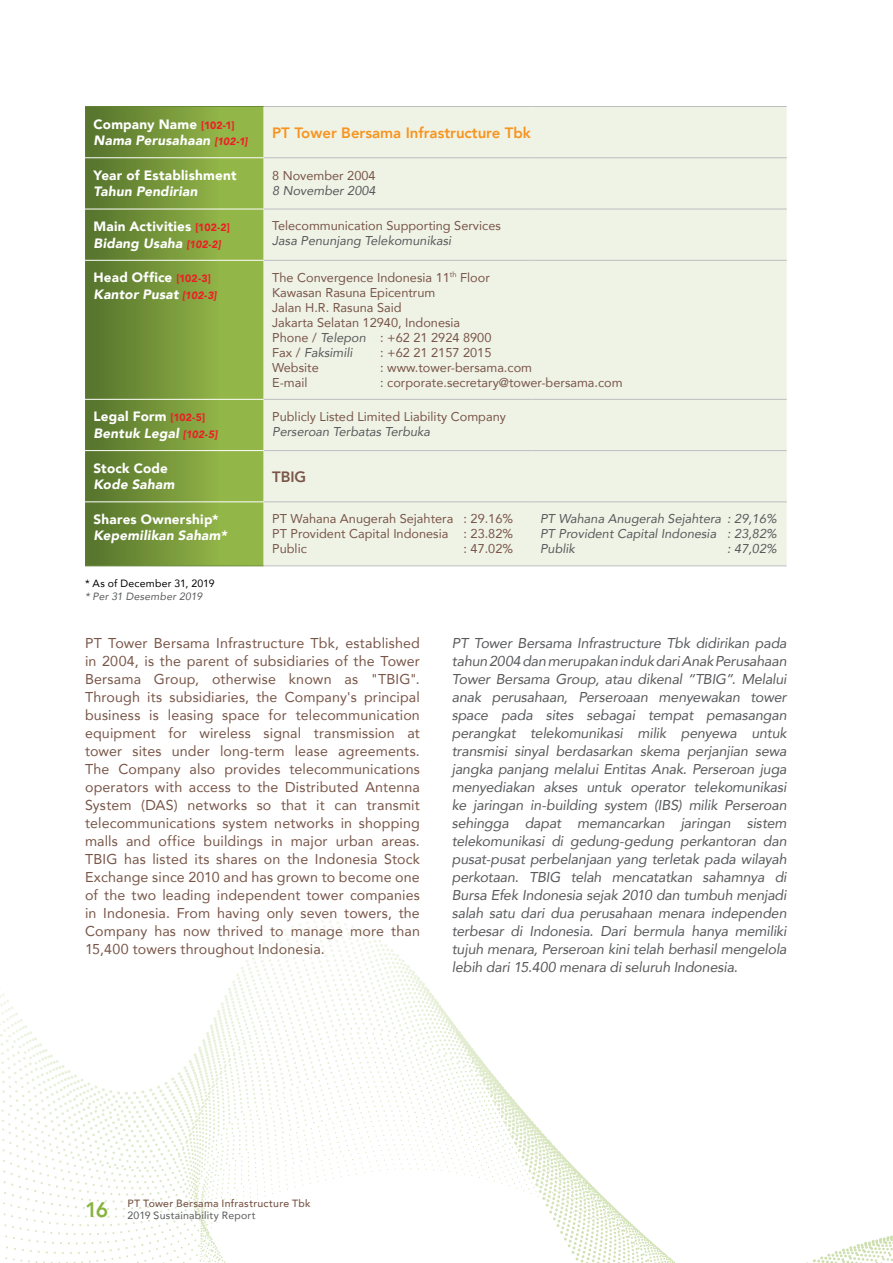
<style>
.page{position:relative;width:893px;height:1263px;background:#fff}
.page>*{position:absolute;margin:0;border:0;box-sizing:border-box;transform-origin:0 0}
.t1{font:800 21px "Avenir";color:#89b33f}
.t2{font:800 15px "Avenir";color:#f7941e}
.t3{font:800 15px "Avenir";color:#785548}
.t4{font:italic 14.25px/18px "Avenir";letter-spacing:-.01em;color:#58595b;text-align:justify}
.t5{font:14.25px/18px "Avenir";letter-spacing:.01em;color:#785548;text-align:justify}
.t6{font:italic 900 13.5px/16.5px "Avenir";letter-spacing:.02em;color:#fff}
.t7{font:900 13.5px/16.5px "Avenir";letter-spacing:.02em;color:#fff}
.t8{font:12.75px/15px "Avenir";color:#785548}
.t9{font:italic 12.75px/15px "Avenir";color:#58595b;text-align:justify}
.t10{font:500 10.5px "Avenir";letter-spacing:.025em;color:#785548}
.t11{font:10.5px "Avenir";letter-spacing:.02em;color:#58595b}
.t12{font:10.5px "Avenir";letter-spacing:.02em;color:#000}
.t13{font:italic 10.5px "Avenir";letter-spacing:.02em;color:#58595b}
.s1{font-style:normal}
.s2{font-style:normal;font-size:10.5px;color:#ed1d24}
.s3{font-size:10.5px;color:#ed1d24}
.s4{font-style:italic}
.s5{font-style:italic;font-size:10.5px;color:#ed1d24}
.s6{font-style:italic;color:#58595b}
</style>
<div class="page">
<svg style="left:85px;top:107px;width:179px;height:459px;background:#7b9b3e"></svg>
<div style="left:264px;top:107px;width:523px;height:459px;background:#eff3e6"></div>
<hr style="left:264px;top:106px;width:267px;height:1px;background:#bcbec0">
<hr style="left:531px;top:106px;width:256px;height:1px;background:#bcbec0">
<hr style="left:264px;top:566px;width:267px;height:1px;background:#bcbec0">
<hr style="left:531px;top:566px;width:256px;height:1px;background:#bcbec0">
<hr style="left:264px;top:157px;width:267px;height:1px;background:#bcbec0">
<hr style="left:531px;top:157px;width:256px;height:1px;background:#bcbec0">
<hr style="left:264px;top:209px;width:267px;height:1px;background:#bcbec0">
<hr style="left:531px;top:209px;width:256px;height:1px;background:#bcbec0">
<hr style="left:264px;top:260px;width:267px;height:1px;background:#bcbec0">
<hr style="left:531px;top:260px;width:256px;height:1px;background:#bcbec0">
<hr style="left:264px;top:399px;width:267px;height:1px;background:#bcbec0">
<hr style="left:531px;top:399px;width:256px;height:1px;background:#bcbec0">
<hr style="left:264px;top:450px;width:267px;height:1px;background:#bcbec0">
<hr style="left:531px;top:450px;width:256px;height:1px;background:#bcbec0">
<hr style="left:264px;top:502px;width:267px;height:1px;background:#bcbec0">
<hr style="left:531px;top:502px;width:256px;height:1px;background:#bcbec0">
<hr style="left:85px;top:157px;width:179px;height:1px;background:#fff">
<hr style="left:85px;top:209px;width:179px;height:1px;background:#fff">
<hr style="left:85px;top:260px;width:179px;height:1px;background:#fff">
<hr style="left:85px;top:399px;width:179px;height:1px;background:#fff">
<hr style="left:85px;top:450px;width:179px;height:1px;background:#fff">
<hr style="left:85px;top:502px;width:179px;height:1px;background:#fff">
<svg style="left:0;top:920px;width:893px;height:343px"></svg>
<p class="t6" style="left:94px;top:115px;width:156px"><span class="s1">Company Name</span> <span class="s2">[102-1]<br></span>Nama Perusahaan <span class="s3">[102-1]</span></p>
<p class="t2" style="left:272px;top:121px;width:260px">PT Tower Bersama Infrastructure Tbk</p>
<p class="t7" style="left:94px;top:166px;width:145px">Year of Establishment</p>
<p class="t6" style="left:94px;top:183px;width:106px">Tahun Pendirian</p>
<p class="t8" style="left:272px;top:168px;width:105px">8 November 2004</p>
<p class="t9" style="left:272px;top:183px;width:105px">8 November 2004</p>
<p class="t7" style="left:94px;top:218px;width:138px">Main Activities <span class="s3">[102-2]<br></span><span class="s4">Bidang Usaha</span> <span class="s5">[102-2]</span></p>
<p class="t8" style="left:272px;top:218px;width:230px">Telecommunication Supporting Services</p>
<p class="t9" style="left:272px;top:233px;width:181px">Jasa Penunjang Telekomunikasi</p>
<p class="t6" style="left:94px;top:269px;width:125px"><span class="s1">Head Office</span> <span class="s2">[102-3]<br></span>Kantor Pusat <span class="s3">[102-3]</span></p>
<p class="t8" style="left:272px;top:269px;width:221px">The Convergence Indonesia 11<sup>th</sup> Floor<br>Kawasan Rasuna Epicentrum<br>Jalan H.R. Rasuna Said<br>Jakarta Selatan 12940, Indonesia<br>Phone / <span class="s6">Telepon</span> : +62 21 2924 8900<br>Fax / <span class="s6">Faksimili</span></p>
<p class="t8" style="left:380px;top:344px;width:113px">: +62 21 2157 2015</p>
<p class="t8" style="left:272px;top:359px;width:48px">Website</p>
<p class="t8" style="left:380px;top:359px;width:153px">: www.tower-bersama.com</p>
<p class="t8" style="left:272px;top:374px;width:37px">E-mail</p>
<p class="t8" style="left:380px;top:374px;width:244px">: corporate.secretary@tower-bersama.com</p>
<p class="t6" style="left:94px;top:408px;width:126px"><span class="s1">Legal Form</span> <span class="s2">[102-5]<br></span>Bentuk Legal <span class="s3">[102-5]</span></p>
<p class="t8" style="left:272px;top:408px;width:235px">Publicly Listed Limited Liability Company</p>
<p class="t9" style="left:272px;top:424px;width:160px">Perseroan Terbatas Terbuka</p>
<p class="t7" style="left:94px;top:459px;width:76px">Stock Code</p>
<p class="t6" style="left:94px;top:476px;width:82px">Kode Saham</p>
<p class="t7" style="left:94px;top:511px;width:127px">Shares Ownership*</p>
<p class="t6" style="left:94px;top:527px;width:135px">Kepemilikan Saham*</p>
<p class="t12" style="left:85px;top:575px;width:131px">* As of December 31, 2019</p>
<p class="t13" style="left:85px;top:589px;width:119px">* Per 31 Desember 2019</p>
<p class="t3" style="left:272px;top:465px;width:36px">TBIG</p>
<p class="t8" style="left:272px;top:511px;width:242px;text-align:justify">PT Wahana Anugerah Sejahtera : 29.16% PT Provident Capital Indonesia : 23.82% Public</p>
<p class="t8" style="left:463px;top:541px;width:51px">: 47.02%</p>
<p class="t9" style="left:540px;top:511px;width:238px">PT Wahana Anugerah Sejahtera : 29,16% PT Provident Capital Indonesia : 23,82% Publik</p>
<p class="t9" style="left:727px;top:541px;width:51px">: 47,02%</p>
<p class="t5" style="left:85px;top:634px;width:336px">PT Tower Bersama Infrastructure Tbk, established in 2004, is the parent of subsidiaries of the Tower Bersama Group, otherwise known as "TBIG".<br>Through its subsidiaries, the Company's principal business is leasing space for telecommunication equipment for wireless signal transmission at tower sites under long-term lease agreements.<br>The Company also provides telecommunications operators with access to the Distributed Antenna System (DAS) networks so that it can transmit telecommunications system networks in shopping malls and office buildings in major urban areas.<br>TBIG has listed its shares on the Indonesia Stock Exchange since 2010 and has grown to become one of the two leading independent tower companies in Indonesia. From having only seven towers, the Company has now thrived to manage more than 15,400 towers throughout Indonesia.</p>
<p class="t4" style="left:452px;top:634px;width:336px">PT Tower Bersama Infrastructure Tbk didirikan pada tahun 2004 dan merupakan induk dari Anak Perusahaan Tower Bersama Group, atau dikenal “TBIG”. Melalui anak perusahaan, Perseroaan menyewakan tower space pada sites sebagai tempat pemasangan perangkat telekomunikasi milik penyewa untuk transmisi sinyal berdasarkan skema perjanjian sewa jangka panjang melalui Entitas Anak. Perseroan juga menyediakan akses untuk operator telekomunikasi ke jaringan in-building system (IBS) milik Perseroan sehingga dapat memancarkan jaringan sistem telekomunikasi di gedung-gedung perkantoran dan pusat-pusat perbelanjaan yang terletak pada wilayah perkotaan. TBIG telah mencatatkan sahamnya di Bursa Efek Indonesia sejak 2010 dan tumbuh menjadi salah satu dari dua perusahaan menara independen terbesar di Indonesia. Dari bermula hanya memiliki tujuh menara, Perseroan kini telah berhasil mengelola lebih dari 15.400 menara di seluruh Indonesia.</p>
<h1 class="t1" style="left:85px;top:1193px;width:25px">16</h1>
<p class="t10" style="left:128px;top:1194px;width:185px">PT Tower Bersama Infrastructure Tbk</p>
<p class="t11" style="left:128px;top:1207px;width:129px">2019 Sustainability Report</p>
</div>
